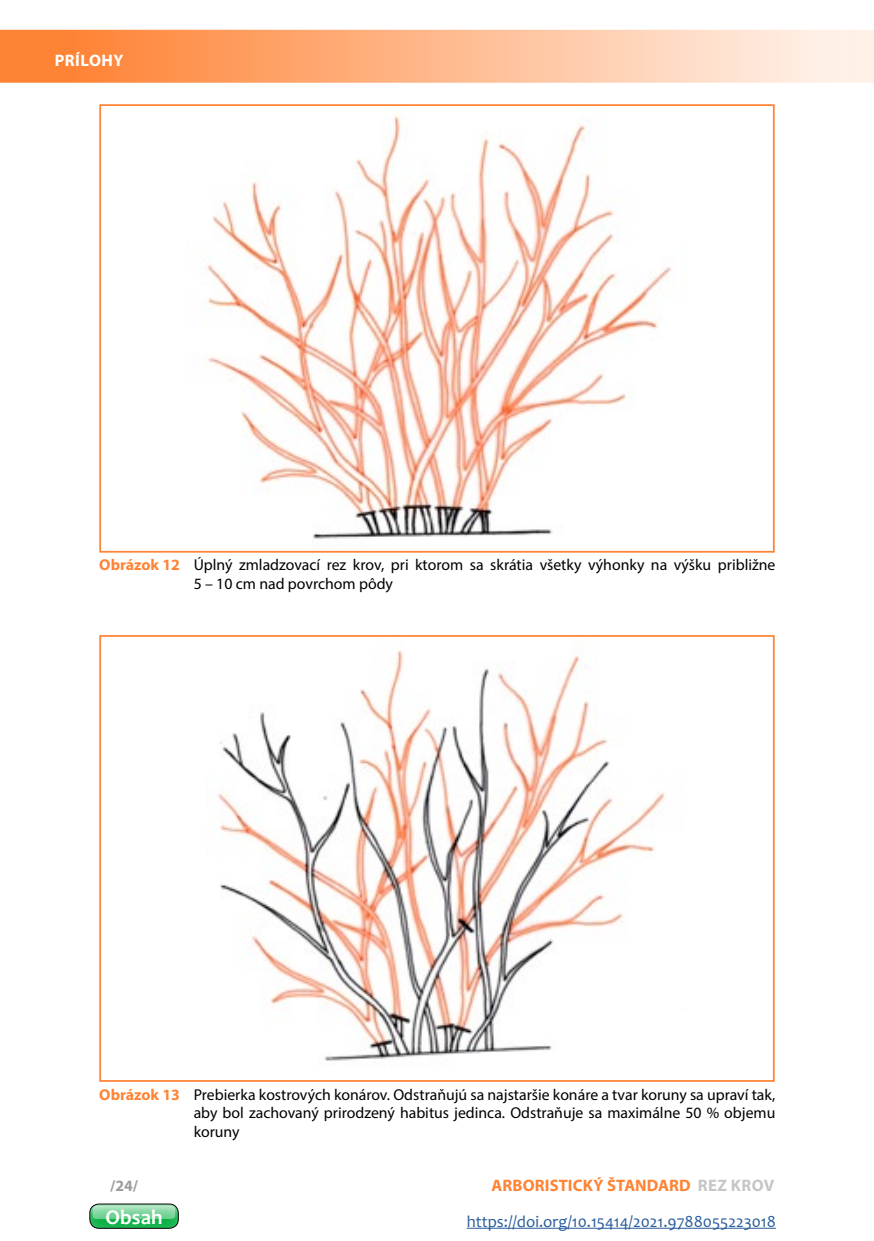
<style>
.page{position:relative;width:874px;height:1241px;background:#fff}
.page>*{position:absolute;margin:0;border:0;box-sizing:border-box;transform-origin:0 0}
.t1{font:700 21px "Candara";color:#fff}
.t2{font:16.62px "Candara";color:#275b9b}
.t3{font:700 16.62px "Myriad Pro";letter-spacing:.005em;color:#ff8335}
.zahlavie_vnutri_parn{font:700 16.62px "Myriad Pro";letter-spacing:.03em;color:#fff}
.obrazok{font:15.75px/18.9px "Myriad Pro";color:#000}
.t4{font:700 15.75px "Myriad Pro";color:#9d9d9c}
.s1{font-weight:700;color:#ff8335}
.s2{color:#c6c6c6}
</style>
<div class="page">
<svg style="left:0;top:30px;width:873px;height:53px;background:#ffb88c"></svg>
<div style="left:74px;top:1190px;width:119px;height:40px;background:#fff;opacity:.31"></div>
<div style="left:89px;top:1203px;width:90px;height:25px;border:1px solid #000;border-radius:9px"></div>
<svg style="left:93px;top:1205px;width:82px;height:13px"></svg>
<hr style="left:466px;top:1227px;width:309px;height:1px;background:#275b9b">
<img style="left:207px;top:114px;width:465px;height:425px">
<div style="left:99px;top:104px;width:675px;height:448px;border:2px solid #ff8335"></div>
<img style="left:206px;top:649px;width:459px;height:412px">
<div style="left:99px;top:635px;width:675px;height:446px;border:2px solid #ff8335"></div>
<p class="zahlavie_vnutri_parn" style="left:55px;top:49px;width:70px">PRÍLOHY</p>
<p class="obrazok" style="left:193px;top:555px;width:583px;text-indent:-94px"><span class="s1">Obrázok 12</span> Úplný zmladzovací rez krov, pri ktorom sa skrátia všetky výhonky na výšku približne<br>5 – 10 cm nad povrchom pôdy</p>
<p class="obrazok" style="left:193px;top:1084px;width:583px;text-align:justify;text-indent:-94px"><span class="s1">Obrázok 13</span> Prebierka kostrových konárov. Odstraňujú sa najstaršie konáre a tvar koruny sa upraví tak, aby bol zachovaný prirodzený habitus jedinca. Odstraňuje sa maximálne 50 % objemu koruny</p>
<p class="t4" style="left:110px;top:1175px;width:30px">/24/</p>
<p class="t3" style="left:491px;top:1174px;width:284px">ARBORISTICKÝ ŠTANDARD <span class="s2">REZ KROV</span></p>
<h1 class="t1" style="left:105px;top:1203px;width:58px">Obsah</h1>
<p class="t2" style="left:466px;top:1211px;width:310px">https://doi.org/10.15414/2021.9788055223018</p>
</div>
